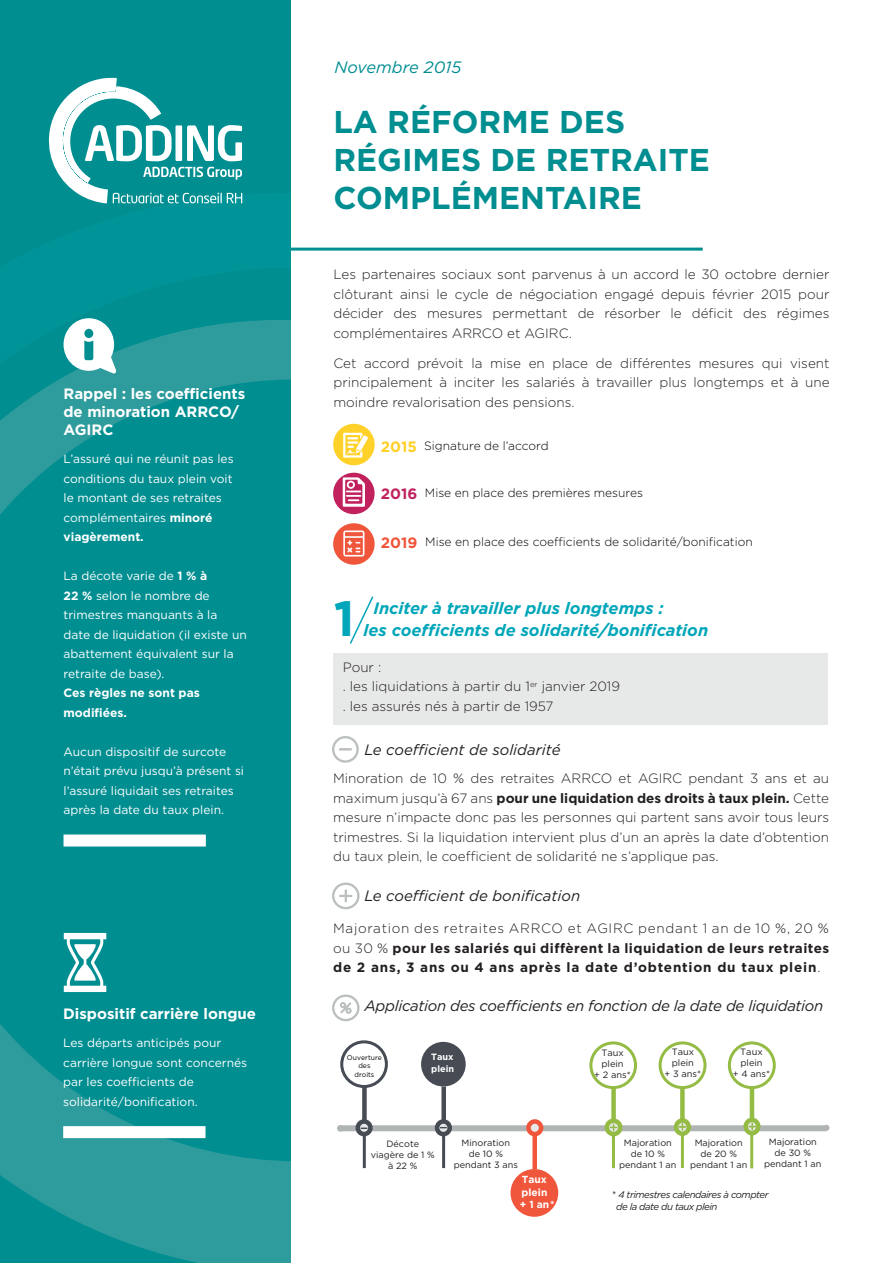
<style>
.page{position:relative;width:893px;height:1263px;background:#fff}
.page>*{position:absolute;margin:0;border:0;box-sizing:border-box;transform-origin:0 0}
.t1{font:700 49.5px "Gotham";color:#00a6b9}
.t2{font:700 31.5px/37.8px "Gotham";color:#008e91}
.t3{font:italic 700 16.5px "Gotham";color:#00a6b9}
.t4{font:italic 16.5px "Gotham";color:#008e91}
.t5{font:700 15px/18px "Gotham";color:#fff}
.t6{font:italic 15px "Gotham";letter-spacing:-.02em;color:#231f20}
.t7{font:italic 15px "Gotham";color:#231f20}
.t8{font:700 15px "Gotham";color:#ffd129}
.t9{font:700 15px "Gotham";color:#c1225e}
.t10{font:700 15px "Gotham";color:#f0563b}
.t11{font:300 13.5px/19.5px "Gotham";color:#231f20;text-align:justify}
.t12{font:700 13.5px/19.5px "Gotham";letter-spacing:.06em;color:#231f20;text-align:justify}
.t13{font:12px/19.5px "Gotham";color:#fff}
.t14{font:300 12px "Gotham";color:#000}
.t15{font:700 12px/19.5px "Gotham";color:#fff}
.t16{font:700 10.2px/12.6px "Gotham";color:#fff}
.t17{font:italic 9.6px/11.6px "Gotham";letter-spacing:-.05em;color:#231f20}
.t18{font:9.15px/10.9px "Gotham";color:#231f20;text-align:center}
.t19{font:700 9.15px "Gotham";color:#fff}
.t20{font:6.9px/8.2px "Gotham";color:#000;text-align:center}
.s1{font-weight:700}
.s2{font-weight:300}
</style>
<div class="page">
<div style="left:334px;top:653px;width:494px;height:71px;background:#e7e8e8"></div>
<hr style="left:145px;top:248px;width:558px;height:3px;background:#008e91">
<div style="left:0;top:0;width:291px;height:1263px;background:#008e91"></div>
<svg style="left:0;top:1091px;width:291px;height:172px;fill:#2e9b9c"></svg>
<svg style="left:0;top:193px;width:243px;height:898px"></svg>
<svg style="left:0;top:196px;width:291px;height:852px"></svg>
<svg style="left:64px;top:318px;width:52px;height:56px"></svg>
<div style="left:64px;top:834px;width:142px;height:12px;background:#fff"></div>
<div style="left:333px;top:424px;width:42px;height:41px;background:#ffd129;border-radius:50%"></div>
<div style="left:333px;top:523px;width:42px;height:42px;background:#f0563b;border-radius:50%"></div>
<svg style="left:343px;top:433px;width:25px;height:25px"></svg>
<div style="left:333px;top:473px;width:42px;height:41px;background:#c1225e;border-radius:50%"></div>
<svg style="left:343px;top:477px;width:22px;height:30px"></svg>
<svg style="left:343px;top:530px;width:21px;height:26px"></svg>
<svg style="left:332px;top:736px;width:27px;height:27px"></svg>
<svg style="left:332px;top:882px;width:28px;height:28px"></svg>
<svg style="left:332px;top:994px;width:28px;height:28px"></svg>
<svg style="left:349px;top:596px;width:25px;height:48px"></svg>
<div style="left:63px;top:1126px;width:143px;height:12px;background:#fff"></div>
<svg style="left:64px;top:933px;width:42px;height:59px"></svg>
<div style="left:340px;top:1125px;width:486px;height:6px;background:#b1b4b5"></div>
<div style="left:337px;top:1125px;width:7px;height:6px;background:#b1b4b5;border-radius:50%"></div>
<svg style="left:437px;top:1121px;width:13px;height:13px"></svg>
<svg style="left:357px;top:1121px;width:14px;height:13px"></svg>
<div style="left:435px;top:1119px;width:17px;height:17px;border:4px solid #464b54;border-radius:50%"></div>
<div style="left:510px;top:1169px;width:48px;height:48px;background:#f0563b;border-radius:50%"></div>
<div style="left:589px;top:1041px;width:48px;height:48px;border:3px solid #94bc45;border-radius:50%"></div>
<div style="left:421px;top:1042px;width:45px;height:44px;background:#464b54;border-radius:50%"></div>
<div style="left:532px;top:1128px;width:5px;height:41px;background:#f0563b"></div>
<svg style="left:528px;top:1121px;width:13px;height:13px"></svg>
<div style="left:526px;top:1119px;width:17px;height:17px;border:4px solid #f0563b;border-radius:50%"></div>
<div style="left:605px;top:1118px;width:17px;height:18px;border:4px solid #94bc45;border-radius:50%"></div>
<div style="left:441px;top:1086px;width:5px;height:35px;background:#464b54"></div>
<hr style="left:442px;top:1134px;width:3px;height:34px;background:#464b54">
<div style="left:611px;top:1087px;width:5px;height:34px;background:#94bc45"></div>
<hr style="left:612px;top:1135px;width:3px;height:33px;background:#94bc45">
<hr style="left:681px;top:1131px;width:3px;height:37px;background:#94bc45">
<hr style="left:750px;top:1131px;width:3px;height:37px;background:#94bc45">
<svg style="left:823px;top:1125px;width:6px;height:6px"></svg>
<svg style="left:657px;top:1041px;width:120px;height:97px"></svg>
<svg style="left:609px;top:1123px;width:9px;height:8px"></svg>
<div style="left:355px;top:1119px;width:18px;height:17px;border:4px solid #464b54;border-radius:50%"></div>
<div style="left:340px;top:1040px;width:48px;height:48px;border:3px solid #464b54;border-radius:50%"></div>
<div style="left:362px;top:1086px;width:5px;height:35px;background:#464b54"></div>
<hr style="left:363px;top:1134px;width:3px;height:34px;background:#464b54">
<svg style="left:360px;top:1127px;width:8px;height:2px"></svg>
<svg style="left:49px;top:78px;width:193px;height:125px"></svg>
<p class="t5" style="left:64px;top:384px;width:183px">Rappel : les coefficients de minoration ARRCO/<br>AGIRC</p>
<p class="t13" style="left:64px;top:449px;width:172px">L’assuré qui ne réunit pas les conditions du taux plein voit le montant de ses retraites complémentaires <span class="s1">minoré viagèrement.</span></p>
<p class="t13" style="left:64px;top:566px;width:185px">La décote varie de <span class="s1">1 % à<br>22 %</span> selon le nombre de trimestres manquants à la date de liquidation (il existe un abattement équivalent sur la retraite de base).</p>
<p class="t15" style="left:64px;top:683px;width:138px">Ces règles ne sont pas modifiées.</p>
<p class="t13" style="left:64px;top:741px;width:182px">Aucun dispositif de surcote n’était prévu jusqu’à présent si l’assuré liquidait ses retraites après la date du taux plein.</p>
<p class="t5" style="left:63px;top:1004px;width:194px">Dispositif carrière longue</p>
<p class="t13" style="left:63px;top:1033px;width:185px">Les départs anticipés pour carrière longue sont concernés par les coefficients de solidarité/bonification.</p>
<p class="t4" style="left:334px;top:57px;width:128px">Novembre 2015</p>
<p class="t2" style="left:333px;top:103px;width:378px">LA RÉFORME DES<br>RÉGIMES DE RETRAITE<br>COMPLÉMENTAIRE</p>
<p class="t11" style="left:333px;top:265px;width:498px">Les partenaires sociaux sont parvenus à un accord le 30 octobre dernier clôturant ainsi le cycle de négociation engagé depuis février 2015 pour décider des mesures permettant de résorber le déficit des régimes complémentaires ARRCO et AGIRC.</p>
<p class="t11" style="left:333px;top:353px;width:498px">Cet accord prévoit la mise en place de différentes mesures qui visent principalement à inciter les salariés à travailler plus longtemps et à une moindre revalorisation des pensions.</p>
<p class="t8" style="left:381px;top:437px;width:38px">2015</p>
<p class="t9" style="left:381px;top:483px;width:38px">2016</p>
<p class="t10" style="left:381px;top:533px;width:38px">2019</p>
<p class="t14" style="left:424px;top:439px;width:126px">Signature de l’accord</p>
<p class="t14" style="left:425px;top:487px;width:220px">Mise en place des premières mesures</p>
<p class="t14" style="left:425px;top:535px;width:329px">Mise en place des coefficients de solidarité/bonification</p>
<p class="t1" style="left:334px;top:586px;width:22px">1</p>
<p class="t3" style="left:373px;top:597px;width:292px">Inciter à travailler plus longtemps :</p>
<p class="t3" style="left:364px;top:619px;width:346px">les coefficients de solidarité/bonification</p>
<p class="t11" style="left:343px;top:657px;width:40px">Pour :</p>
<p class="t11" style="left:343px;top:676px;width:279px">. les liquidations à partir du 1<sup>er</sup> janvier 2019</p>
<p class="t11" style="left:343px;top:696px;width:212px">. les assurés nés à partir de 1957</p>
<p class="t7" style="left:365px;top:740px;width:197px">Le coefficient de solidarité</p>
<p class="t11" style="left:333px;top:768px;width:498px">Minoration de 10 % des retraites ARRCO et AGIRC pendant 3 ans et au maximum jusqu’à 67 ans <span class="s1">pour une liquidation des droits à taux plein.</span> Cette mesure n’impacte donc pas les personnes qui partent sans avoir tous leurs trimestres. Si la liquidation intervient plus d’un an après la date d’obtention du taux plein, le coefficient de solidarité ne s’applique pas.</p>
<p class="t7" style="left:365px;top:886px;width:217px">Le coefficient de bonification</p>
<p class="t12" style="left:333px;top:918px;width:498px"><span class="s2">Majoration des retraites ARRCO et AGIRC pendant 1 an de 10 %, 20 % ou 30 %</span> pour les salariés qui diffèrent la liquidation de leurs retraites de 2 ans, 3 ans ou 4 ans après la date d’obtention du taux plein<span class="s2">.</span></p>
<p class="t6" style="left:364px;top:996px;width:460px">Application des coefficients en fonction de la date de liquidation</p>
<p class="t19" style="left:431px;top:1051px;width:24px">Taux</p>
<p class="t20" style="left:347px;top:1053px;width:36px">Ouverture des<br>droits</p>
<p class="t19" style="left:431px;top:1063px;width:24px">plein</p>
<p class="t18" style="left:594px;top:1047px;width:38px">Taux plein<br>+ 2 ans*</p>
<p class="t18" style="left:665px;top:1046px;width:38px">Taux plein<br>+ 3 ans*</p>
<p class="t18" style="left:733px;top:1046px;width:39px">Taux plein<br>+ 4 ans*</p>
<p class="t18" style="left:371px;top:1138px;width:66px">Décote viagère de 1 % à 22 %</p>
<p class="t18" style="left:454px;top:1137px;width:66px">Minoration<br>de 10 % pendant 3 ans</p>
<p class="t18" style="left:619px;top:1137px;width:59px">Majoration de 10 % pendant 1 an</p>
<p class="t18" style="left:690px;top:1137px;width:59px">Majoration de 20 % pendant 1 an</p>
<p class="t18" style="left:764px;top:1136px;width:59px">Majoration de 30 % pendant 1 an</p>
<p class="t16" style="left:520px;top:1173px;width:36px">Taux plein + 1 an*</p>
<p class="t17" style="left:616px;top:1188px;width:154px;text-indent:-5px">* 4 trimestres calendaires à compter de la date du taux plein</p>
</div>
